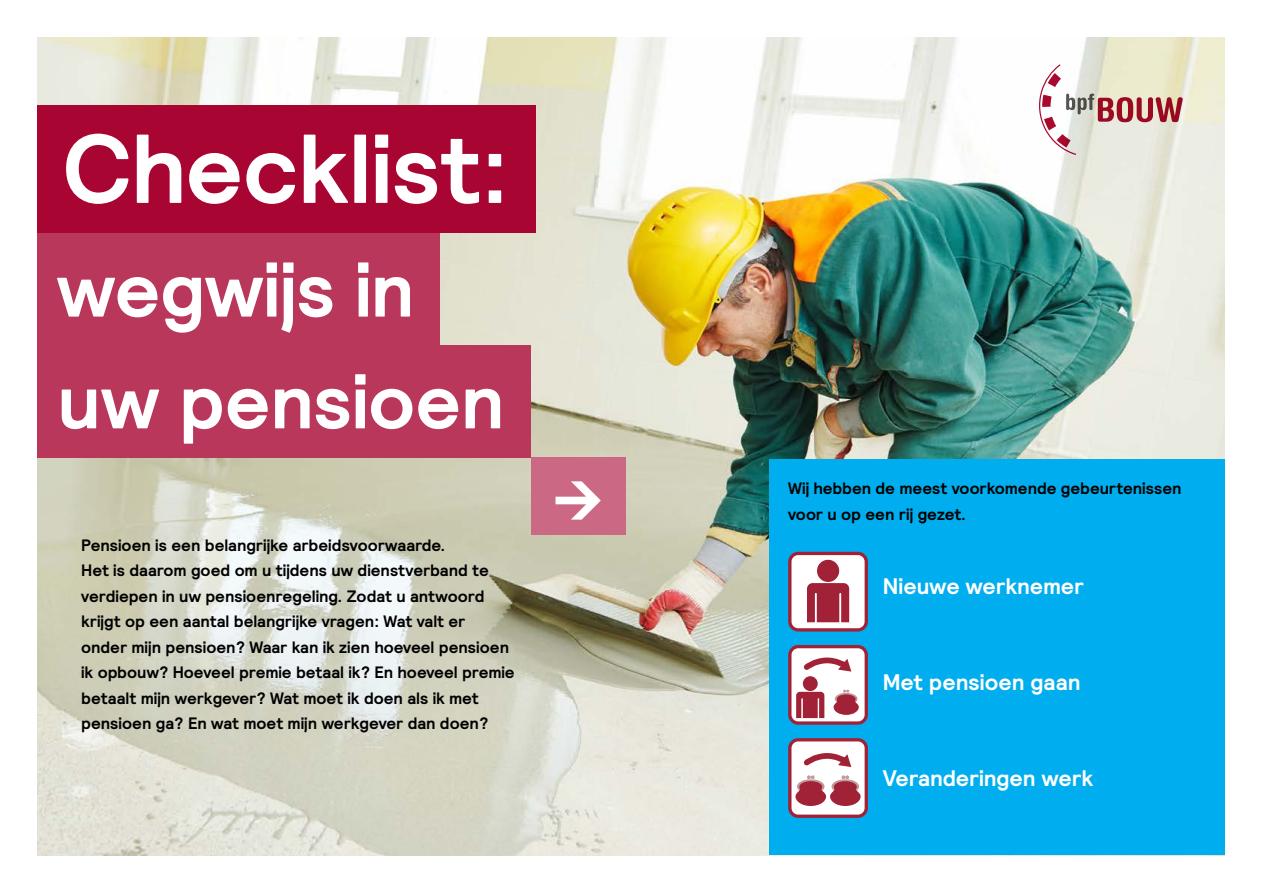
<style>
.page{position:relative;width:1263px;height:893px;background:#fff}
.page>*{position:absolute;margin:0;border:0;box-sizing:border-box;transform-origin:0 0}
.t1{font:700 97.5px "Relative";letter-spacing:-.005em;color:#fff}
.t2{font:700 77.25px/111.8px "Relative";color:#fff}
.t3{font:700 22.5px "Relative";letter-spacing:-.005em;color:#fff}
.t4{font:700 16.5px/25.5px "Relative";color:#000}
</style>
<div class="page">
<img style="left:38px;top:38px;width:1186px;height:817px">
<svg style="left:1009px;top:60px;width:203px;height:106px"></svg>
<svg style="left:1037px;top:64px;width:146px;height:91px"></svg>
<div style="left:38px;top:232px;width:402px;height:114px;background:#ba375c"></div>
<div style="left:38px;top:345px;width:493px;height:113px;background:#ba375c"></div>
<div style="left:38px;top:105px;width:498px;height:127px;background:#a90533"></div>
<div style="left:769px;top:460px;width:455px;height:395px;background:#00aeef"></div>
<svg style="left:788px;top:738px;width:80px;height:80px;background:#d4a6af"></svg>
<svg style="left:788px;top:645px;width:80px;height:80px;background:#d4a5ae"></svg>
<svg style="left:788px;top:552px;width:80px;height:80px;background:#ce98a3"></svg>
<hr style="left:815px;top:594px;width:2px;height:30px;background:#fff">
<hr style="left:839px;top:594px;width:2px;height:30px;background:#fff">
<div style="left:531px;top:458px;width:94px;height:77px;background:#cb6985"></div>
<h1 class="t1" style="left:62px;top:105px;width:448px">Checklist:</h1>
<h2 class="t2" style="left:57px;top:233px;width:449px">wegwijs in uw pensioen</h2>
<p class="t4" style="left:81px;top:532px;width:435px">Pensioen is een belangrijke arbeidsvoorwaarde.<br>Het is daarom goed om u tijdens uw dienstverband te verdiepen in uw pensioenregeling. Zodat u antwoord krijgt op een aantal belangrijke vragen: Wat valt er onder mijn pensioen? Waar kan ik zien hoeveel pensioen ik opbouw? Hoeveel premie betaal ik? En hoeveel premie betaalt mijn werkgever? Wat moet ik doen als ik met pensioen ga? En wat moet mijn werkgever dan doen?</p>
<p class="t4" style="left:788px;top:476px;width:395px">Wij hebben de meest voorkomende gebeurtenissen voor u op een rij gezet.</p>
<h3 class="t3" style="left:883px;top:572px;width:203px">Nieuwe werknemer</h3>
<h3 class="t3" style="left:883px;top:668px;width:199px">Met pensioen gaan</h3>
<h3 class="t3" style="left:883px;top:764px;width:212px">Veranderingen werk</h3>
</div>
